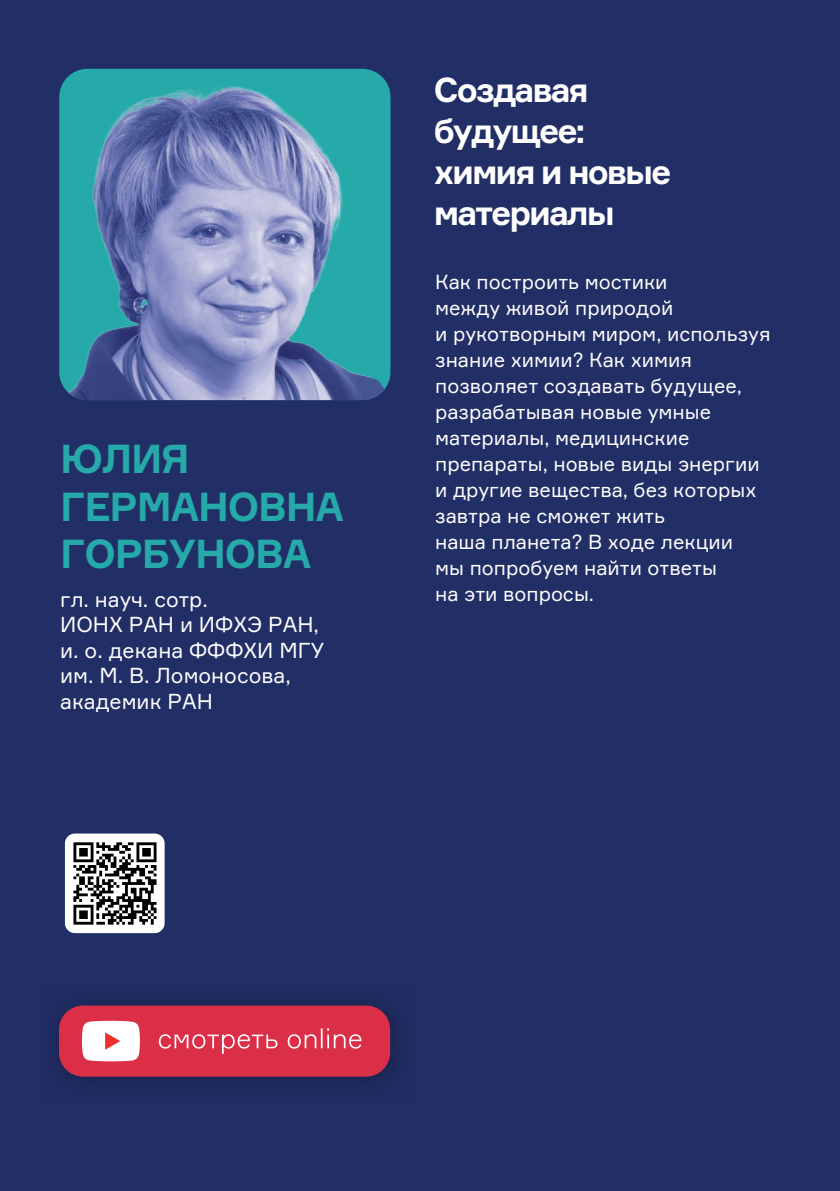
<style>
.page{position:relative;width:840px;height:1191px;background:#fff}
.page>*{position:absolute;margin:0;border:0;box-sizing:border-box;transform-origin:0 0}
.t1{font:700 39.6px/47.6px "Formular";letter-spacing:-.03em;color:#25a9a9}
.t2{font:700 34px/40.8px "Formular";letter-spacing:-.06em;color:#fff}
.t3{font:21.2px/25.4px "Formular";color:#fff}
.t4{font:20px/26px "Formular";color:#fff}
</style>
<div class="page">
<div style="left:0;top:0;width:839px;height:1191px;background:#222f67"></div>
<div style="left:39px;top:985px;width:376px;height:117px;background:#1f2b5f"></div>
<div style="left:59px;top:1005px;width:331px;height:71px;background:#db2f47;border-radius:24px"></div>
<svg style="left:159px;top:1028px;width:202px;height:25px"></svg>
<svg style="left:82px;top:1020px;width:58px;height:41px;background:#fbe4e6"></svg>
<img style="left:60px;top:69px;width:330px;height:331px">
<img style="left:65px;top:833px;width:99px;height:100px">
<h1 class="t1" style="left:60px;top:434px;width:285px">ЮЛИЯ<br>ГЕРМАНОВНА<br>ГОРБУНОВА</h1>
<p class="t3" style="left:60px;top:586px;width:265px">гл. науч. сотр.<br>ИОНХ РАН и ИФХЭ РАН, и. о. декана ФФФХИ МГУ им. М. В. Ломоносова, академик РАН</p>
<h2 class="t2" style="left:433px;top:69px;width:239px">Создавая будущее: химия и новые материалы</h2>
<p class="t4" style="left:435px;top:268px;width:337px">Как построить мостики<br>между живой природой<br>и рукотворным миром, используя знание химии? Как химия позволяет создавать будущее, разрабатывая новые умные материалы, медицинские препараты, новые виды энергии и другие вещества, без которых завтра не сможет жить<br>наша планета? В ходе лекции<br>мы попробуем найти ответы<br>на эти вопросы.</p>
</div>
